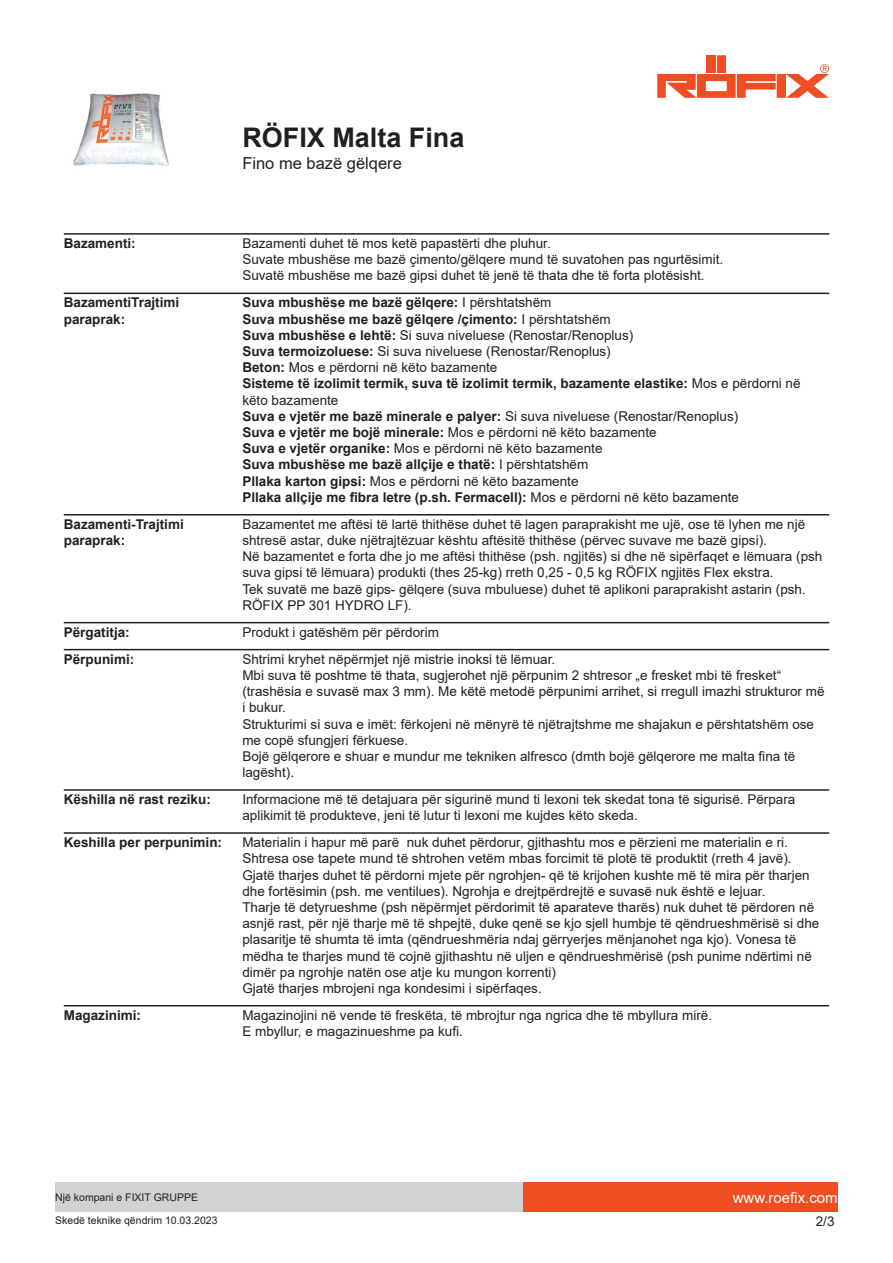
<style>
.page{position:relative;width:893px;height:1263px;background:#fff}
.page>*{position:absolute;margin:0;border:0;box-sizing:border-box;transform-origin:0 0}
.t1{font:700 27px "Arial";color:#231f20}
.t2{font:16.5px "Arial";color:#231f20}
.t3{font:15px "Arial";color:#fff}
.t4{font:13.5px/16.2px "Arial";color:#231f20}
.t5{font:700 13.5px/16.2px "Arial";color:#231f20}
.t6{font:10.5px "Arial";color:#231f20}
.s1{font-weight:400}
</style>
<div class="page">
<img style="left:73px;top:93px;width:96px;height:73px">
<div style="left:717px;top:55px;width:9px;height:18px;background:#f04d22"></div>
<div style="left:707px;top:55px;width:9px;height:18px;background:#f04d22"></div>
<svg style="left:657px;top:64px;width:172px;height:34px"></svg>
<div style="left:523px;top:1182px;width:315px;height:30px;background:#f04d22"></div>
<div style="left:55px;top:1182px;width:468px;height:30px;background:#d1d2d4"></div>
<hr style="left:64px;top:233px;width:765px;height:2px;background:#231f20">
<hr style="left:64px;top:293px;width:765px;height:1px;background:#231f20">
<hr style="left:64px;top:514px;width:765px;height:1px;background:#231f20">
<hr style="left:64px;top:622px;width:765px;height:1px;background:#231f20">
<hr style="left:64px;top:649px;width:765px;height:1px;background:#231f20">
<hr style="left:64px;top:789px;width:765px;height:2px;background:#231f20">
<hr style="left:64px;top:832px;width:765px;height:2px;background:#231f20">
<hr style="left:64px;top:1005px;width:765px;height:1px;background:#231f20">
<h1 class="t1" style="left:242px;top:119px;width:224px">RÖFIX Malta Fina</h1>
<p class="t2" style="left:242px;top:152px;width:161px">Fino me bazë gëlqere</p>
<p class="t5" style="left:64px;top:235px;width:74px">Bazamenti:</p>
<p class="t4" style="left:242px;top:235px;width:482px">Bazamenti duhet të mos ketë papastërti dhe pluhur.<br>Suvate mbushëse me bazë çimento/gëlqere mund të suvatohen pas ngurtësimit.<br>Suvatë mbushëse me bazë gipsi duhet të jenë të thata dhe të forta plotësisht.</p>
<p class="t5" style="left:64px;top:295px;width:117px">BazamentiTrajtimi paraprak:</p>
<p class="t5" style="left:242px;top:295px;width:560px">Suva mbushëse me bazë gëlqere: <span class="s1">I përshtatshëm<br></span>Suva mbushëse me bazë gëlqere /çimento: <span class="s1">I përshtatshëm<br></span>Suva mbushëse e lehtë: <span class="s1">Si suva niveluese (Renostar/Renoplus)<br></span>Suva termoizoluese: <span class="s1">Si suva niveluese (Renostar/Renoplus)<br></span>Beton: <span class="s1">Mos e përdorni në këto bazamente<br></span>Sisteme të izolimit termik, suva të izolimit termik, bazamente elastike: <span class="s1">Mos e përdorni në këto bazamente<br></span>Suva e vjetër me bazë minerale e palyer: <span class="s1">Si suva niveluese (Renostar/Renoplus)<br></span>Suva e vjetër me bojë minerale: <span class="s1">Mos e përdorni në këto bazamente<br></span>Suva e vjetër organike: <span class="s1">Mos e përdorni në këto bazamente<br></span>Suva mbushëse me bazë allçije e thatë: <span class="s1">I përshtatshëm<br></span>Pllaka karton gipsi: <span class="s1">Mos e përdorni në këto bazamente<br></span>Pllaka allçije me fibra letre (p.sh. Fermacell): <span class="s1">Mos e përdorni në këto bazamente</span></p>
<p class="t5" style="left:64px;top:516px;width:122px">Bazamenti-Trajtimi paraprak:</p>
<p class="t4" style="left:242px;top:516px;width:582px">Bazamentet me aftësi të lartë thithëse duhet të lagen paraprakisht me ujë, ose të lyhen me një shtresë astar, duke njëtrajtëzuar kështu aftësitë thithëse (përvec suvave me bazë gipsi).<br>Në bazamentet e forta dhe jo me aftësi thithëse (psh. ngjitës) si dhe në sipërfaqet e lëmuara (psh suva gipsi të lëmuara) produkti (thes 25-kg) rreth 0,25 - 0,5 kg RÖFIX ngjitës Flex ekstra.<br>Tek suvatë me bazë gips- gëlqere (suva mbuluese) duhet të aplikoni paraprakisht astarin (psh.<br>RÖFIX PP 301 HYDRO LF).</p>
<p class="t5" style="left:64px;top:624px;width:68px">Përgatitja:</p>
<p class="t4" style="left:242px;top:624px;width:198px">Produkt i gatëshëm për përdorim</p>
<p class="t5" style="left:64px;top:651px;width:72px">Përpunimi:</p>
<p class="t4" style="left:242px;top:651px;width:584px">Shtrimi kryhet nëpërmjet një mistrie inoksi të lëmuar.<br>Mbi suva të poshtme të thata, sugjerohet një përpunim 2 shtresor „e fresket mbi të fresket“ (trashësia e suvasë max 3 mm). Me këtë metodë përpunimi arrihet, si rregull imazhi strukturor më i bukur.<br>Strukturimi si suva e imët: fërkojeni në mënyrë të njëtrajtshme me shajakun e përshtatshëm ose me copë sfungjeri fërkuese.<br>Bojë gëlqerore e shuar e mundur me tekniken alfresco (dmth bojë gëlqerore me malta fina të lagësht).</p>
<p class="t5" style="left:64px;top:791px;width:149px">Këshilla në rast reziku:</p>
<p class="t4" style="left:242px;top:791px;width:555px">Informacione më të detajuara për sigurinë mund ti lexoni tek skedat tona të sigurisë. Përpara aplikimit të produkteve, jeni të lutur ti lexoni me kujdes këto skeda.</p>
<p class="t5" style="left:64px;top:834px;width:160px">Keshilla per perpunimin:</p>
<p class="t4" style="left:242px;top:834px;width:579px">Materialin i hapur më parë nuk duhet përdorur, gjithashtu mos e përzieni me materialin e ri.<br>Shtresa ose tapete mund të shtrohen vetëm mbas forcimit të plotë të produktit (rreth 4 javë).<br>Gjatë tharjes duhet të përdorni mjete për ngrohjen- që të krijohen kushte më të mira për tharjen dhe fortësimin (psh. me ventilues). Ngrohja e drejtpërdrejtë e suvasë nuk është e lejuar.<br>Tharje të detyrueshme (psh nëpërmjet përdorimit të aparateve tharës) nuk duhet të përdoren në asnjë rast, për një tharje më të shpejtë, duke qenë se kjo sjell humbje të qëndrueshmërisë si dhe plasaritje të shumta të imta (qëndrueshmëria ndaj gërryerjes mënjanohet nga kjo). Vonesa të mëdha te tharjes mund të cojnë gjithashtu në uljen e qëndrueshmërisë (psh punime ndërtimi në dimër pa ngrohje natën ose atje ku mungon korrenti)<br>Gjatë tharjes mbrojeni nga kondesimi i sipërfaqes.</p>
<p class="t5" style="left:64px;top:1007px;width:79px">Magazinimi:</p>
<p class="t4" style="left:242px;top:1007px;width:471px">Magazinojini në vende të freskëta, të mbrojtur nga ngrica dhe të mbyllura mirë.<br>E mbyllur, e magazinueshme pa kufi.</p>
<p class="t6" style="left:55px;top:1190px;width:144px">Një kompani e FIXIT GRUPPE</p>
<p class="t3" style="left:733px;top:1187px;width:107px">www.roefix.com</p>
<p class="t6" style="left:55px;top:1213px;width:164px">Skedë teknike qëndrim 10.03.2023</p>
<p class="t4" style="left:816px;top:1213px;width:20px">2/3</p>
</div>
